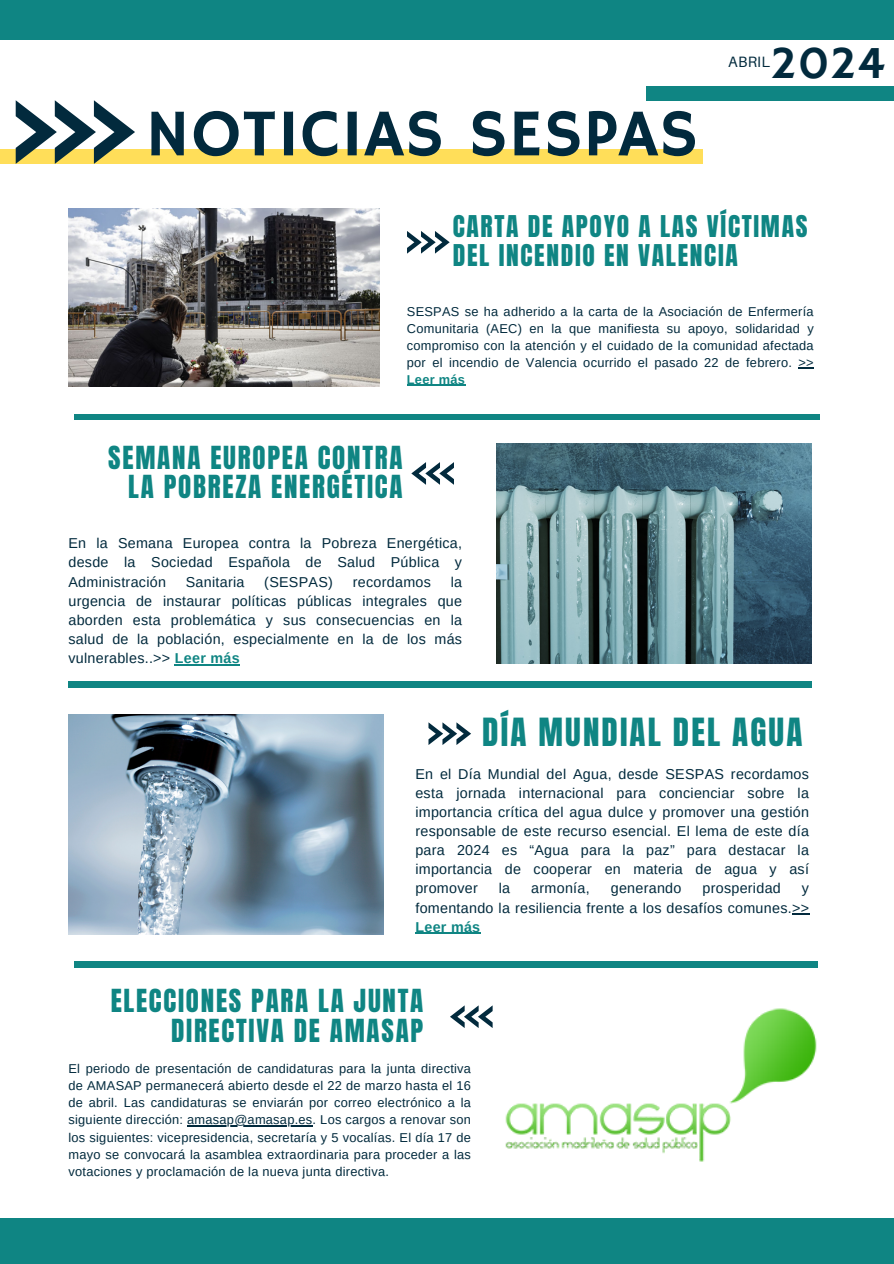
<style>
.page{position:relative;width:894px;height:1264px;background:#fff}
.page>*{position:absolute;margin:0;border:0;box-sizing:border-box;transform-origin:0 0}
.t1{font:67.2px "Hammersmith One";letter-spacing:.015em;color:#022a3d}
.t2{font:46.65px "Hammersmith One";color:#022a3d}
.t3{font:33px "Anton";letter-spacing:.065em;color:#0f8583}
.t4{font:27px/29.2px "Anton";letter-spacing:.065em;color:#0f8583;text-align:right}
.t5{font:25.5px/29.2px "Anton";letter-spacing:.065em;color:#0f8583}
.t6{font:15px "Aileron";letter-spacing:.015em;color:#022a3d}
.t7{font:14.25px/19.2px "Arimo";letter-spacing:.02em;color:#022a3d;text-align:justify}
.t8{font:700 14.25px "Arimo";letter-spacing:.02em;color:#0f8583}
.t9{font:12.75px/17.1px "Arimo";letter-spacing:.02em;color:#022a3d;text-align:justify}
.t10{font:700 12.75px "Arimo";letter-spacing:.02em;color:#0f8583}
.s1{font-weight:700;color:#0f8583}
</style>
<div class="page">
<div style="left:0;top:149px;width:702px;height:15px;background:#ffde59"></div>
<div style="left:645px;top:86px;width:248px;height:14px;background:#0f8583"></div>
<div style="left:0;top:0;width:893px;height:39px;background:#0f8583"></div>
<div style="left:0;top:1217px;width:893px;height:46px;background:#0f8583"></div>
<div style="left:74px;top:414px;width:744px;height:5px;background:#0f8583"></div>
<div style="left:74px;top:961px;width:743px;height:7px;background:#0f8583"></div>
<img style="left:496px;top:443px;width:315px;height:220px">
<svg style="left:411px;top:462px;width:43px;height:23px"></svg>
<div style="left:68px;top:680px;width:743px;height:7px;background:#0f8583"></div>
<svg style="left:16px;top:100px;width:119px;height:64px"></svg>
<svg style="left:428px;top:722px;width:43px;height:22px"></svg>
<img style="left:68px;top:209px;width:311px;height:178px">
<svg style="left:407px;top:231px;width:42px;height:22px"></svg>
<img style="left:68px;top:714px;width:315px;height:220px">
<svg style="left:450px;top:1005px;width:42px;height:23px"></svg>
<img style="left:505px;top:1008px;width:312px;height:154px">
<hr style="left:187px;top:1125px;width:125px;height:1px;background:#022a3d">
<hr style="left:175px;top:664px;width:65px;height:1px;background:#0f8583">
<svg style="left:798px;top:368px;width:15px;height:1px"></svg>
<hr style="left:407px;top:385px;width:58px;height:1px;background:#0f8583">
<svg style="left:792px;top:913px;width:17px;height:1px"></svg>
<hr style="left:415px;top:932px;width:65px;height:2px;background:#0f8583">
<h1 class="t1" style="left:145px;top:95px;width:554px">NOTICIAS SESPAS</h1>
<h2 class="t2" style="left:769px;top:35px;width:116px">2024</h2>
<p class="t6" style="left:728px;top:52px;width:43px">ABRIL</p>
<h3 class="t5" style="left:452px;top:212px;width:356px">CARTA DE APOYO A LAS VÍCTIMAS<br>DEL INCENDIO EN VALENCIA</h3>
<p class="t9" style="left:407px;top:302px;width:408px">SESPAS se ha adherido a la carta de la Asociación de Enfermería Comunitaria (AEC) en la que manifiesta su apoyo, solidaridad y compromiso con la atención y el cuidado de la comunidad afectada por el incendio de Valencia ocurrido el pasado 22 de febrero. &gt;&gt;</p>
<p class="t10" style="left:407px;top:372px;width:60px">Leer más</p>
<h3 class="t4" style="left:108px;top:443px;width:296px">SEMANA EUROPEA CONTRA<br>LA POBREZA ENERGÉTICA</h3>
<p class="t7" style="left:68px;top:533px;width:395px">En la Semana Europea contra la Pobreza Energética, desde la Sociedad Española de Salud Pública y Administración</p>
<p class="t7" style="left:68px;top:572px;width:395px;text-indent:382px">la urgencia de instaurar políticas públicas integrales que aborden esta problemática y sus consecuencias en la salud de la población, especialmente en la de los más vulnerables..&gt;&gt; <span class="s1">Leer más</span></p>
<p class="t7" style="left:186px;top:572px;width:60px">Sanitaria</p>
<p class="t7" style="left:264px;top:572px;width:70px">(SESPAS)</p>
<p class="t7" style="left:353px;top:572px;width:80px">recordamos</p>
<h3 class="t3" style="left:482px;top:708px;width:321px">DÍA MUNDIAL DEL AGUA</h3>
<p class="t7" style="left:415px;top:764px;width:395px">En el Día Mundial del Agua, desde SESPAS recordamos esta jornada internacional para concienciar sobre la importancia crítica del agua dulce y promover una gestión responsable de este recurso esencial. El lema de este día para 2024 es “Agua para la paz” para destacar la importancia de cooperar en materia de agua y así promover</p>
<p class="t7" style="left:498px;top:878px;width:13px">la</p>
<p class="t7" style="left:531px;top:878px;width:60px">armonía,</p>
<p class="t7" style="left:610px;top:878px;width:72px">generando</p>
<p class="t7" style="left:702px;top:878px;width:80px">prosperidad</p>
<p class="t7" style="left:415px;top:878px;width:395px;text-align:right">y<br>fomentando la resiliencia frente a los desafíos comunes.&gt;&gt;</p>
<p class="t8" style="left:415px;top:918px;width:66px">Leer más</p>
<h3 class="t4" style="left:111px;top:986px;width:314px">ELECCIONES PARA LA JUNTA<br>DIRECTIVA DE AMASAP</h3>
<p class="t9" style="left:68px;top:1060px;width:404px">El periodo de presentación de candidaturas para la junta directiva de AMASAP permanecerá abierto desde el 22 de marzo hasta el 16 de abril. Las candidaturas se enviarán por correo electrónico a la siguiente dirección: amasap@amasap.es. Los cargos a renovar son los siguientes: vicepresidencia, secretaría y 5 vocalías. El día 17 de mayo se convocará la asamblea extraordinaria para proceder a las votaciones y proclamación de la nueva junta directiva.</p>
</div>
